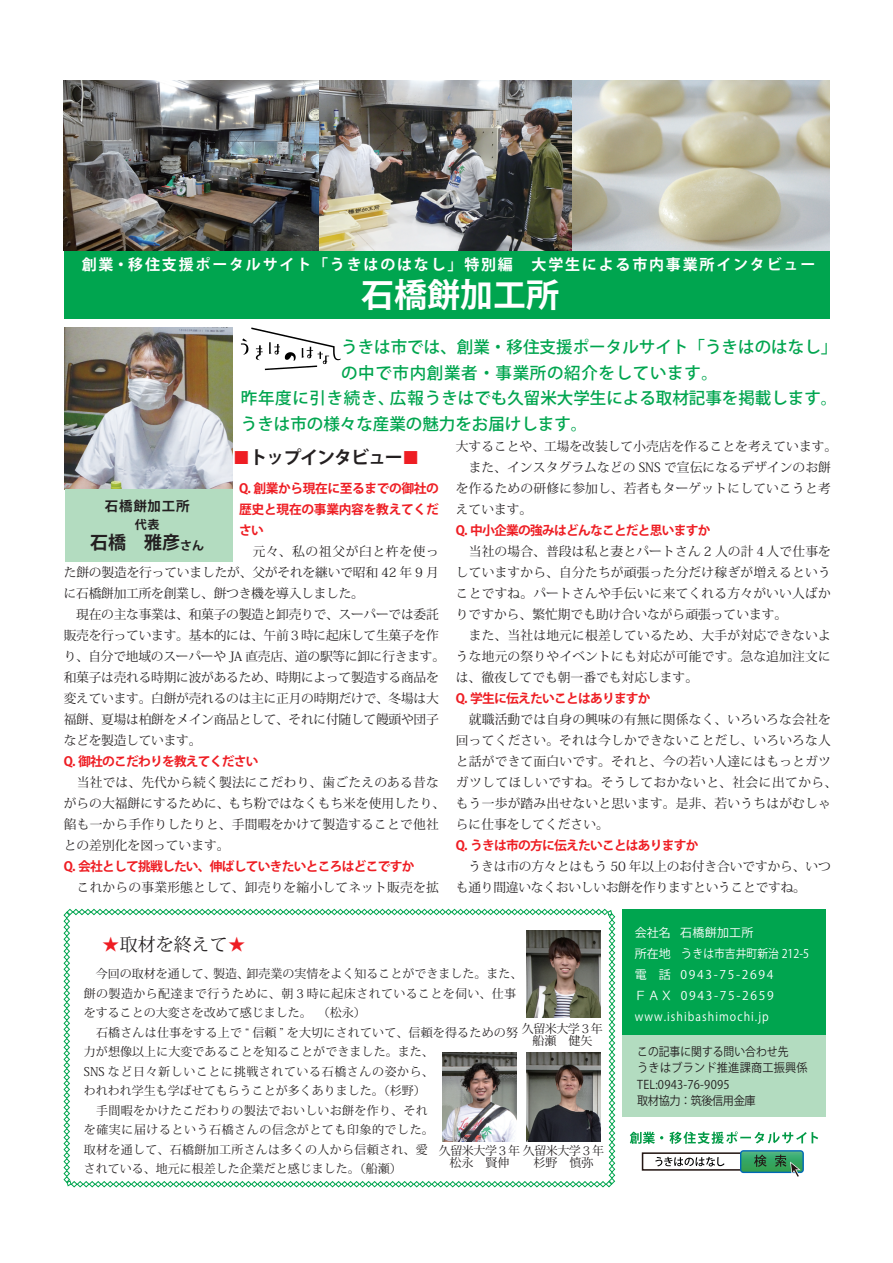
<style>
.page{position:relative;width:893px;height:1263px;background:#fff}
.page>*{position:absolute;margin:0;border:0;box-sizing:border-box;transform-origin:0 0}
.t1{font:700 33px "Koz Go Pro";color:#fff}
.t2{font:700 18px "Koz Go Pro";letter-spacing:-.06em;color:#231f20}
.t3{font:18px "Koz Min Pro";color:#231f20}
.t4{font:500 16.5px/25.5px "Koz Go Pro";letter-spacing:.005em;color:#00a54f}
.t5{font:700 15px "Koz Go Pro";letter-spacing:.12em;color:#fff}
.t6{font:700 13.5px "Koz Go Pro";letter-spacing:.06em;color:#231f20}
.t7{font:12.75px/21px "Koz Min Pro";letter-spacing:.005em;color:#231f20}
.t8{font:12.75px/21px "Koz Min Pro";letter-spacing:-.02em;color:#231f20}
.t9{font:700 12.75px/21px "Koz Go Pro";letter-spacing:-.06em;color:#ee1d23;text-align:justify}
.t10{font:12px/19.5px "Koz Min Pro";letter-spacing:.015em;color:#231f20}
.t11{font:12px/16.5px "Koz Go Pro";letter-spacing:.02em;color:#231f20;scale:.9 1}
.t12{font:12px/21px "Koz Go Pro";letter-spacing:.1em;color:#fff}
.t13{font:12px "Koz Min Pro";letter-spacing:-.04em;color:#231f20}
.t14{font:12px/21px "Koz Go Pro";color:#fff}
.t15{font:12px "Koz Min Pr 6 N";color:#231f20}
.t16{font:12px "Koz Go Pro";letter-spacing:.14em;color:#fff}
.t17{font:700 12px "Koz Go Pro";color:#231f20}
.s1{font-family:"MS Mincho";font-weight:400;color:#ee1d23}
.s2{font-size:12px}
.s3{font-family:"MS Mincho";color:#ee1d23}
</style>
<div class="page">
<div style="left:64px;top:251px;width:765px;height:67px;background:#00a54f"></div>
<img style="left:65px;top:327px;width:168px;height:162px">
<img style="left:64px;top:81px;width:765px;height:170px">
<svg style="left:241px;top:327px;width:100px;height:43px"></svg>
<svg style="left:63px;top:909px;width:552px;height:278px"></svg>
<div style="left:622px;top:909px;width:203px;height:126px;background:#00a54f"></div>
<div style="left:622px;top:1035px;width:203px;height:82px;background:#b3dcc0"></div>
<div style="left:65px;top:489px;width:167px;height:72px;background:#b3dcc0"></div>
<svg style="left:630px;top:1132px;width:33px;height:12px"></svg>
<svg style="left:669px;top:1131px;width:149px;height:13px"></svg>
<div style="left:642px;top:1152px;width:132px;height:19px;background:#fff;border:2px solid #241714"></div>
<div style="left:740px;top:1150px;width:64px;height:23px;border:1px solid #0069b5;border-radius:3px"></div>
<svg style="left:741px;top:1151px;width:62px;height:26px;background:#53a27d"></svg>
<svg style="left:655px;top:1157px;width:69px;height:9px"></svg>
<p class="t5" style="left:82px;top:255px;width:735px">創業・移住支援ポータルサイト「うきはのはなし」特別編　大学生による市内事業所インタビュー</p>
<h1 class="t1" style="left:361px;top:273px;width:199px">石橋餅加工所</h1>
<p class="t4" style="left:341px;top:335px;width:498px">うきは市では、創業・移住支援ポータルサイト「うきはのはなし「の中で市内創業者・事業所の紹介をしています。</p>
<p class="t4" style="left:390px;top:386px;width:449px">広報うきはでも久留米大学生による取材記事を掲載します。</p>
<p class="t4" style="left:241px;top:386px;width:348px">昨年度に引き続き、<br>うきは市の様々な産業の魅力をお届けします。</p>
<h2 class="t2" style="left:233px;top:446px;width:189px"><span class="s1">■</span>トップインタビュー<span class="s1">■</span></h2>
<p class="t9" style="left:239px;top:479px;width:201px">Q. 創業から現在に至るまでの御社の歴史と現在の事業内容を教えてください</p>
<p class="t8" style="left:64px;top:541px;width:383px;text-indent:175px">　元々、私の祖父が臼と杵を使った餅の製造を行っていましたが、父がそれを継いで昭和 42 年 9 月に石橋餅加工所を創業し、餅つき機を導入しました。<br>　現在の主な事業は、和菓子の製造と卸売りで、スーパーでは委託販売を行っています。基本的には、午前３時に起床して生菓子を作り、自分で地域のスーパーや JA 直売店、道の駅等に卸に行きます。和菓子は売れる時期に波があるため、時期によって製造する商品を変えています。白餅が売れるのは主に正月の時期だけで、冬場は大福餅、夏場は柏餅をメイン商品として、それに付随して饅頭や団子などを製造しています。</p>
<p class="t9" style="left:64px;top:752px;width:196px">Q. 御社のこだわりを教えてください</p>
<p class="t7" style="left:64px;top:772px;width:383px">　当社では、先代から続く製法にこだわり、歯ごたえのある昔ながらの大福餅にするために、もち粉ではなくもち米を使用したり、餡も一から手作りしたりと、手間暇をかけて製造することで他社との差別化を図っています。</p>
<p class="t9" style="left:64px;top:857px;width:352px">Q. 会社として挑戦したい、伸ばしていきたいところはどこですか</p>
<p class="t7" style="left:64px;top:877px;width:376px">　これからの事業形態として、卸売りを縮小してネット販売を拡</p>
<p class="t6" style="left:105px;top:497px;width:87px">石橋餅加工所</p>
<p class="t17" style="left:135px;top:517px;width:26px">代表</p>
<h2 class="t2" style="left:90px;top:531px;width:116px">石橋　雅彦<span class="s2">さん</span></h2>
<h2 class="t3" style="left:84px;top:932px;width:163px"><span class="s3">　★</span>取材を終えて<span class="s3">★</span></h2>
<p class="t7" style="left:456px;top:436px;width:383px">大することや、工場を改装して小売店を作ることを考えています。　また、インスタグラムなどの SNS で宣伝になるデザインのお餅を作るための研修に参加し、若者もターゲットにしていこうと考えています。</p>
<p class="t9" style="left:456px;top:521px;width:256px">Q. 中小企業の強みはどんなことだと思いますか</p>
<p class="t7" style="left:456px;top:541px;width:377px">　当社の場合、普段は私と妻とパートさん 2 人の計４人で仕事をしていますから、自分たちが頑張った分だけ稼ぎが増えるということですね。パートさんや手伝いに来てくれる方々がいい人ばかりですから、繁忙期でも助け合いながら頑張っています。<br>　また、当社は地元に根差しているため、大手が対応できないような地元の祭りやイベントにも対応が可能です。急な追加注文には、徹夜してでも朝一番でも対応します。</p>
<p class="t9" style="left:456px;top:689px;width:196px">Q. 学生に伝えたいことはありますか</p>
<p class="t7" style="left:456px;top:709px;width:383px">　就職活動では自身の興味の有無に関係なく、いろいろな会社を回ってください。それは今しかできないことだし、いろいろな人と話ができて面白いです。それと、今の若い人達にはもっとガツガツしてほしいですね。そうしておかないと、社会に出てから、もう一歩が踏み出せないと思います。是非、若いうちはがむしゃらに仕事をしてください。</p>
<p class="t9" style="left:456px;top:836px;width:244px">Q. うきは市の方に伝えたいことはありますか</p>
<p class="t8" style="left:456px;top:856px;width:376px">　うきは市の方々とはもう 50 年以上のお付き合いですから、いつも通り間違いなくおいしいお餅を作りますということですね。</p>
<p class="t14" style="left:669px;top:922px;width:142px;text-indent:-34px">会社名<br>　うきは市吉井町新治 212-5</p>
<p class="t12" style="left:668px;top:922px;width:87px">　石橋餅加工所</p>
<p class="t12" style="left:635px;top:943px;width:37px">所在地</p>
<p class="t10" style="left:84px;top:964px;width:436px">　今回の取材を通して、<br>餅の製造から配達まで行うために、朝 3 時に起床されていることを伺い、仕事をすることの大変さを改めて感じました。　（松永(<br>　石橋さんは仕事をする上で “ 信頼 ” を大切にされていて、信頼を得るための努力が想像以上に大変であることを知ることができました。また、<br>SNS など日々新しいことに挑戦されている石橋さんの姿から、<br>われわれ学生も学ばせてもらうことが多くありました。（杉野(<br>　手間暇をかけたこだわりの製法でおいしいお餅を作り、それ<br>を確実に届けるという石橋さんの信念がとても印象的でした。<br>取材を通して、石橋餅加工所さんは多くの人から信頼され、愛<br>されている、地元に根差した企業だと感じました。（船瀬(</p>
<p class="t10" style="left:246px;top:964px;width:277px">卸売業の実情をよく知ることができました。また、</p>
<p class="t10" style="left:213px;top:964px;width:37px">製造、</p>
<p class="t13" style="left:522px;top:1020px;width:83px">久留米大学３年</p>
<p class="t15" style="left:532px;top:1033px;width:61px">船瀬　健矢</p>
<p class="t13" style="left:439px;top:1142px;width:167px">久留米大学３年久留米大学３年</p>
<p class="t15" style="left:449px;top:1156px;width:61px">松永　賢伸</p>
<p class="t15" style="left:533px;top:1156px;width:61px">杉野　慎弥</p>
<p class="t12" style="left:635px;top:964px;width:37px">電　話</p>
<p class="t12" style="left:681px;top:964px;width:94px">0943 7- 5 2- 694</p>
<p class="t12" style="left:635px;top:985px;width:136px">ＦＡＸwww.ishibashimochi.jp</p>
<p class="t11" style="left:637px;top:1044px;width:191px">この記事に関する問い合わせ先<br>うきはブランド推進課商工振興係<br>TEL:0943-76-9095<br>取材協力：筑後信用金庫</p>
<p class="t16" style="left:681px;top:988px;width:94px">0943-75-2659</p>
</div>
